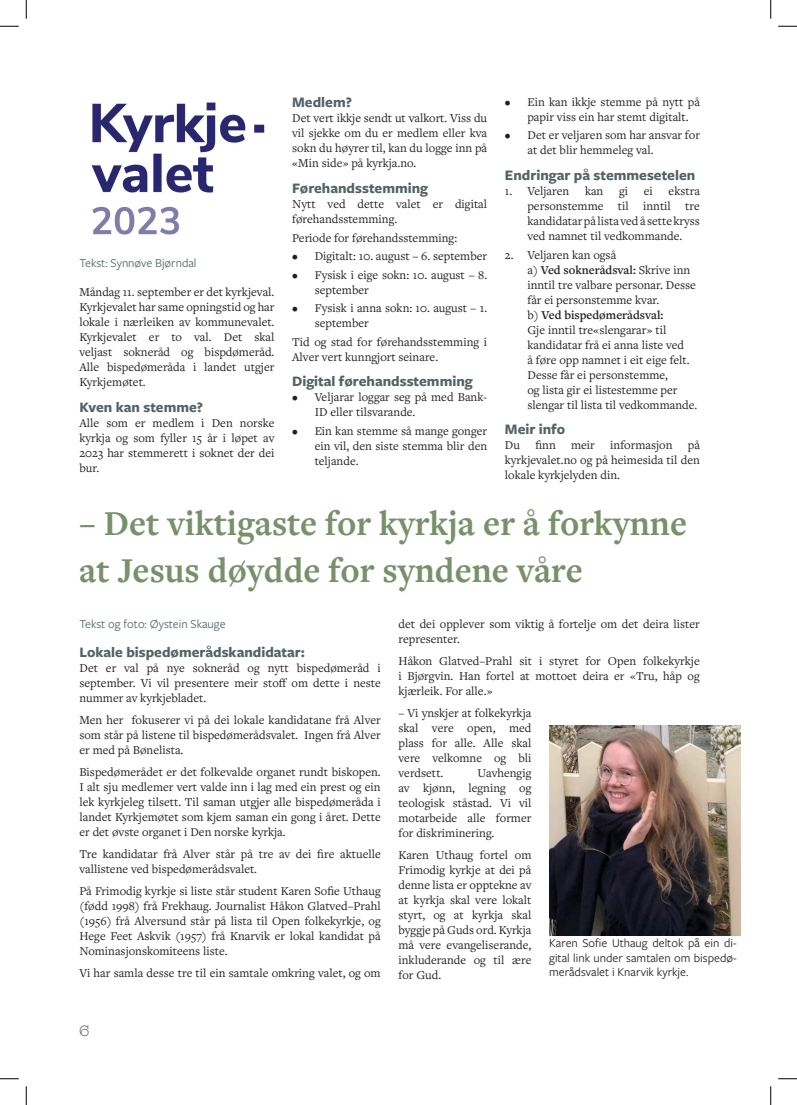
<style>
.page{position:relative;width:797px;height:1105px;background:#fff}
.page>*{position:absolute;margin:0;border:0;box-sizing:border-box;transform-origin:0 0}
.Artikkel_tittel{font:700 36.25px/46.2px "Freight Text Pro";color:#77916a}
.Undertittel{font:700 15px "Freight Sans Pro";color:#516366}
.Brødtekst{font:12.5px/15px "Freight Text Pro";color:#231f20;text-align:justify}
.Bildetekst{font:12.5px/14.4px "Freight Sans Pro";color:#231f20;text-align:justify}
.Byline{font:12.5px "Freight Sans Pro";color:#516366}
.t1{font:12.5px "Maritime Champion";color:#516366}
.s1{font-weight:600}
</style>
<div class="page">
<img style="left:91px;top:102px;width:174px;height:133px">
<img style="left:549px;top:725px;width:191px;height:210px">
<svg style="left:0;top:25px;width:19px;height:2px"></svg>
<svg style="left:778px;top:25px;width:19px;height:2px"></svg>
<svg style="left:0;top:1078px;width:19px;height:1px"></svg>
<svg style="left:778px;top:1078px;width:19px;height:1px"></svg>
<svg style="left:25px;top:0;width:2px;height:19px"></svg>
<svg style="left:25px;top:1086px;width:2px;height:19px"></svg>
<svg style="left:770px;top:0;width:1px;height:19px"></svg>
<svg style="left:770px;top:1086px;width:1px;height:19px"></svg>
<p class="Byline" style="left:79px;top:255px;width:119px">Tekst: Synnøve Bjørndal</p>
<p class="Brødtekst" style="left:79px;top:284px;width:196px">Måndag 11. september er det kyrkjeval.<br>Kyrkjevalet har same opningstid og har lokale i nærleiken av kommunevalet.<br>Kyrkjevalet er to val. Det skal veljast sokneråd og bispdømeråd.<br>Alle bispedømeråda i landet utgjer Kyrkjemøtet.</p>
<p class="Undertittel" style="left:79px;top:397px;width:125px">Kven kan stemme?</p>
<p class="Brødtekst" style="left:79px;top:415px;width:196px">Alle som er medlem i Den norske kyrkja og som fyller 15 år i løpet av 2023 har stemmerett i soknet der dei bur.</p>
<p class="Undertittel" style="left:292px;top:92px;width:61px">Medlem?</p>
<p class="Brødtekst" style="left:292px;top:110px;width:196px">Det vert ikkje sendt ut valkort. Viss du vil sjekke om du er medlem eller kva sokn du høyrer til, kan du logge inn på «Min side» på kyrkja.no.</p>
<p class="Undertittel" style="left:292px;top:178px;width:137px">Førehandsstemming</p>
<p class="Brødtekst" style="left:292px;top:196px;width:196px">Nytt ved dette valet er digital førehandsstemming.</p>
<p class="Brødtekst" style="left:292px;top:230px;width:166px">Periode for førehandsstemming:</p>
<p class="Brødtekst" style="left:292px;top:248px;width:196px">• Digitalt: 10. august – 6. september</p>
<p class="Brødtekst" style="left:315px;top:267px;width:174px;text-indent:-22px">• Fysisk i eige sokn: 10. august – 8. september</p>
<p class="Brødtekst" style="left:315px;top:300px;width:174px;text-indent:-22px">• Fysisk i anna sokn: 10. august – 1. september</p>
<p class="Brødtekst" style="left:292px;top:334px;width:196px">Tid og stad for førehandsstemming i<br>Alver vert kunngjort seinare.</p>
<p class="Undertittel" style="left:292px;top:371px;width:182px">Digital førehandsstemming</p>
<p class="Brødtekst" style="left:315px;top:389px;width:174px;text-indent:-22px">• Veljarar loggar seg på med Bank-<br>ID eller tilsvarande.</p>
<p class="Brødtekst" style="left:315px;top:423px;width:174px;text-indent:-22px">• Ein kan stemme så mange gonger ein vil, den siste stemma blir den teljande.</p>
<p class="Brødtekst" style="left:527px;top:94px;width:174px;text-indent:-22px">• Ein kan ikkje stemme på nytt på papir viss ein har stemt digitalt.</p>
<p class="Brødtekst" style="left:527px;top:127px;width:174px;text-indent:-22px">• Det er veljaren som har ansvar for at det blir hemmeleg val.</p>
<p class="Undertittel" style="left:505px;top:165px;width:192px">Endringar på stemmesetelen</p>
<p class="Brødtekst" style="left:505px;top:183px;width:66px">1. Veljaren</p>
<p class="Brødtekst" style="left:585px;top:183px;width:20px">kan</p>
<p class="Brødtekst" style="left:619px;top:183px;width:11px">gi</p>
<p class="Brødtekst" style="left:644px;top:183px;width:11px">ei</p>
<p class="Brødtekst" style="left:527px;top:183px;width:174px;text-indent:141px">ekstra personstemme til inntil tre kandidatar på lista ved å sette kryss ved namnet til vedkommande.</p>
<p class="Brødtekst" style="left:527px;top:247px;width:171px;text-align:left;text-indent:-22px">2. Veljaren kan også<br>a) <span class="s1">Ved soknerådsval:</span> Skrive inn inntil tre valbare personar. Desse får ei personstemme kvar.<br>b) <span class="s1">Ved bispedømerådsval:<br></span>Gje inntil tre«slengarar» til kandidatar frå ei anna liste ved<br>å føre opp namnet i eit eige felt.<br>Desse får ei personstemme,<br>og lista gir ei listestemme per slengar til lista til vedkommande.</p>
<p class="Undertittel" style="left:505px;top:419px;width:62px">Meir info</p>
<p class="Brødtekst" style="left:505px;top:437px;width:196px">Du finn meir informasjon på kyrkjevalet.no og på heimesida til den lokale kyrkjelyden din.</p>
<p class="Artikkel_tittel" style="left:79px;top:499px;width:609px">– Det viktigaste for kyrkja er å forkynne at Jesus døydde for syndene våre</p>
<p class="Byline" style="left:79px;top:615px;width:148px">Tekst og foto: Øystein Skauge</p>
<p class="Undertittel" style="left:79px;top:641px;width:227px">Lokale bispedømerådskandidatar:</p>
<p class="Brødtekst" style="left:79px;top:660px;width:303px">Det er val på nye sokneråd og nytt bispedømeråd i september. Vi vil presentere meir stoff om dette i neste nummer av kyrkjebladet.</p>
<p class="Brødtekst" style="left:79px;top:712px;width:303px">Men her fokuserer vi på dei lokale kandidatane frå Alver som står på listene til bispedømerådsvalet. Ingen frå Alver er med på Bønelista.</p>
<p class="Brødtekst" style="left:79px;top:764px;width:303px">Bispedømerådet er det folkevalde organet rundt biskopen.<br>I alt sju medlemer vert valde inn i lag med ein prest og ein lek kyrkjeleg tilsett. Til saman utgjer alle bispedømeråda i landet Kyrkjemøtet som kjem saman ein gong i året. Dette er det øvste organet i Den norske kyrkja.</p>
<p class="Brødtekst" style="left:79px;top:846px;width:303px">Tre kandidatar frå Alver står på tre av dei fire aktuelle vallistene ved bispedømerådsvalet.</p>
<p class="Brødtekst" style="left:79px;top:883px;width:303px">På Frimodig kyrkje si liste står student Karen Sofie Uthaug (fødd 1998) frå Frekhaug. Journalist Håkon Glatved–Prahl (1956) frå Alversund står på lista til Open folkekyrkje, og Hege Feet Askvik (1957) frå Knarvik er lokal kandidat på Nominasjonskomiteens liste.</p>
<p class="Brødtekst" style="left:79px;top:965px;width:303px">Vi har samla desse tre til ein samtale omkring valet, og om</p>
<p class="Brødtekst" style="left:398px;top:616px;width:303px">det dei opplever som viktig å fortelje om det deira lister representer.</p>
<p class="Brødtekst" style="left:398px;top:653px;width:303px">Håkon Glatved–Prahl sit i styret for Open folkekyrkje i Bjørgvin. Han fortel at mottoet deira er «Tru, håp og kjærleik. For alle.»</p>
<p class="Brødtekst" style="left:398px;top:705px;width:134px">– Vi ynskjer at folkekyrkja skal vere open, med plass for alle. Alle skal vere velkomne og bli verdsett.</p>
<p class="Brødtekst" style="left:398px;top:765px;width:134px;text-indent:79px">Uavhengig av kjønn, legning og teologisk ståstad. Vi vil motarbeide alle former for diskriminering.</p>
<p class="Brødtekst" style="left:398px;top:847px;width:134px">Karen Uthaug fortel om Frimodig kyrkje at dei på denne lista er opptekne av at kyrkja skal vere lokalt styrt, og at kyrkja skal byggje på Guds ord. Kyrkja må vere evangeliserande, inkluderande og til ære for Gud.</p>
<p class="Bildetekst" style="left:549px;top:935px;width:189px">Karen Sofie Uthaug deltok på ein di&shy;gital link under samtalen om bispedø&shy;merådsvalet i Knarvik kyrkje.</p>
<p class="t1" style="left:79px;top:1021px;width:12px">6</p>
</div>
